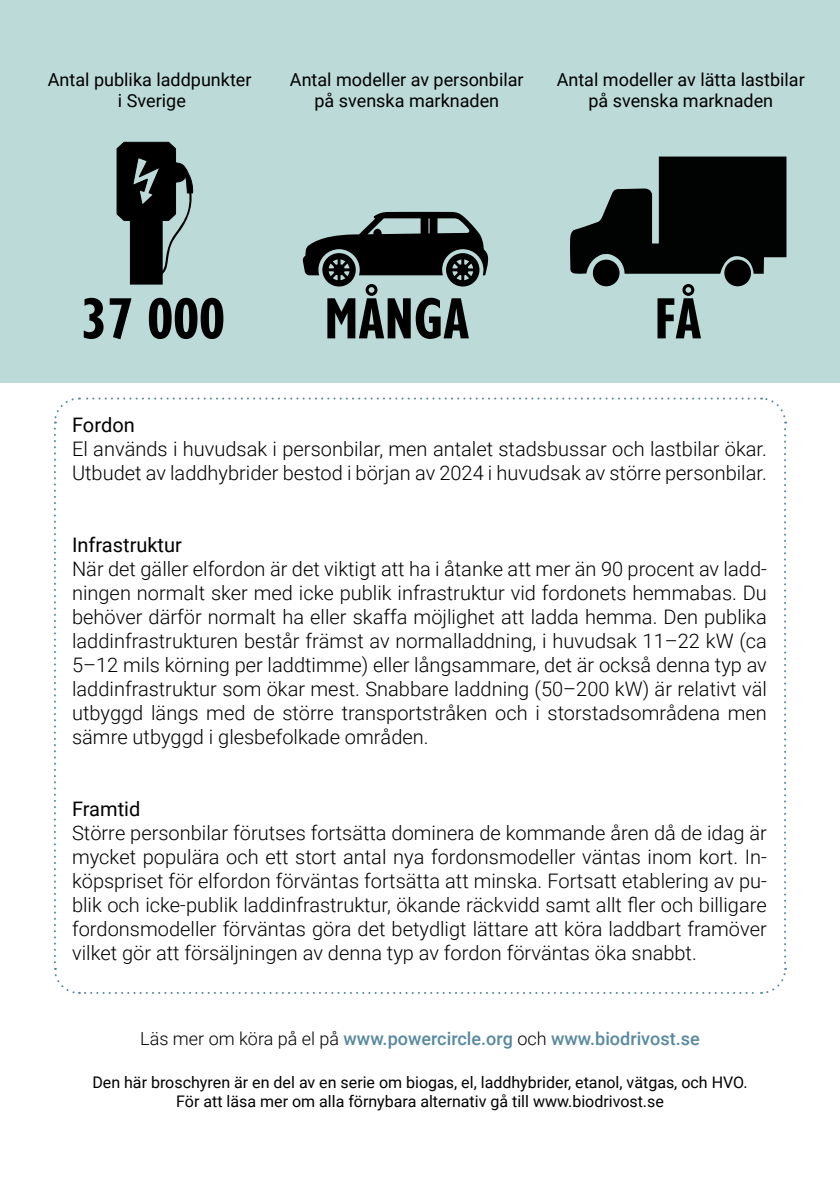
<style>
.page{position:relative;width:840px;height:1191px;background:#fff}
.page>*{position:absolute;margin:0;border:0;box-sizing:border-box;transform-origin:0 0}
.t1{font:700 condensed 60px "Gill Sans Nova";color:#000}
.t2{font:300 20px/24px "Roboto";color:#000;text-align:justify}
.t3{font:20px "Roboto";color:#000}
.t4{font:18px/21.6px "Roboto";color:#000;text-align:center}
.t5{font:500 18px "Roboto";color:#58899f}
.t6{font:16px "Roboto";color:#000}
.s1{font-weight:300;color:#000}
</style>
<div class="page">
<div style="left:0;top:0;width:839px;height:383px;background:#bcdbd8"></div>
<svg style="left:54px;top:397px;width:732px;height:597px"></svg>
<svg style="left:302px;top:212px;width:187px;height:74px"></svg>
<svg style="left:570px;top:156px;width:216px;height:119px"></svg>
<div style="left:724px;top:260px;width:25px;height:25px;background:#000;border-radius:50%"></div>
<div style="left:724px;top:260px;width:26px;height:26px;border:2px solid #000;border-radius:50%"></div>
<div style="left:593px;top:260px;width:25px;height:25px;background:#000;border-radius:50%"></div>
<div style="left:592px;top:260px;width:27px;height:26px;border:2px solid #000;border-radius:50%"></div>
<div style="left:130px;top:217px;width:32px;height:67px;background:#000"></div>
<svg style="left:116px;top:141px;width:78px;height:139px"></svg>
<p class="t4" style="left:48px;top:68px;width:205px">Antal publika laddpunkter</p>
<p class="t4" style="left:118px;top:89px;width:69px">i Sverige</p>
<p class="t4" style="left:290px;top:68px;width:235px">Antal modeller av personbilar på svenska marknaden</p>
<p class="t4" style="left:556px;top:68px;width:249px">Antal modeller av lätta lastbilar på svenska marknaden</p>
<p class="t1" style="left:81px;top:278px;width:145px">37 000</p>
<p class="t1" style="left:324px;top:278px;width:146px">MÅNGA</p>
<p class="t1" style="left:654px;top:278px;width:48px">FÅ</p>
<p class="t3" style="left:72px;top:411px;width:64px">Fordon</p>
<p class="t2" style="left:72px;top:436px;width:696px">El används i huvudsak i personbilar, men antalet stadsbussar och lastbilar ökar.<br>Utbudet av laddhybrider bestod i början av 2024 i huvudsak av större personbilar.</p>
<p class="t3" style="left:72px;top:531px;width:111px">Infrastruktur</p>
<p class="t2" style="left:72px;top:556px;width:696px">När det gäller elfordon är det viktigt att ha i åtanke att mer än 90 procent av ladd&shy;ningen normalt sker med icke publik infrastruktur vid fordonets hemmabas. Du behöver därför normalt ha eller skaffa möjlighet att ladda hemma. Den publika laddinfrastrukturen består främst av normalladdning, i huvudsak 11–22 kW (ca 5–12 mils körning per laddtimme) eller långsammare, det är också denna typ av laddinfrastruktur som ökar mest. Snabbare laddning (50–200 kW) är relativt väl utbyggd längs med de större transportstråken och i storstadsområdena men sämre utbyggd i glesbefolkade områden.</p>
<p class="t3" style="left:72px;top:795px;width:70px">Framtid</p>
<p class="t2" style="left:72px;top:820px;width:696px">Större personbilar förutses fortsätta dominera de kommande åren då de idag är mycket populära och ett stort antal nya fordonsmodeller väntas inom kort. In&shy;köpspriset för elfordon förväntas fortsätta att minska. Fortsatt etablering av pu&shy;blik och icke-publik laddinfrastruktur, ökande räckvidd samt allt fler och billigare fordonsmodeller förväntas göra det betydligt lättare att köra laddbart framöver vilket gör att försäljningen av denna typ av fordon förväntas öka snabbt.</p>
<p class="t5" style="left:140px;top:1025px;width:560px"><span class="s1">Läs mer om köra på el på</span> www.powercircle.org <span class="s1">och</span> www.biodrivost.se</p>
<p class="t6" style="left:92px;top:1071px;width:656px">Den här broschyren är en del av en serie om biogas, el, laddhybrider, etanol, vätgas, och HVO.</p>
<p class="t6" style="left:176px;top:1090px;width:489px">För att läsa mer om alla förnybara alternativ gå till www.biodrivost.se</p>
</div>
